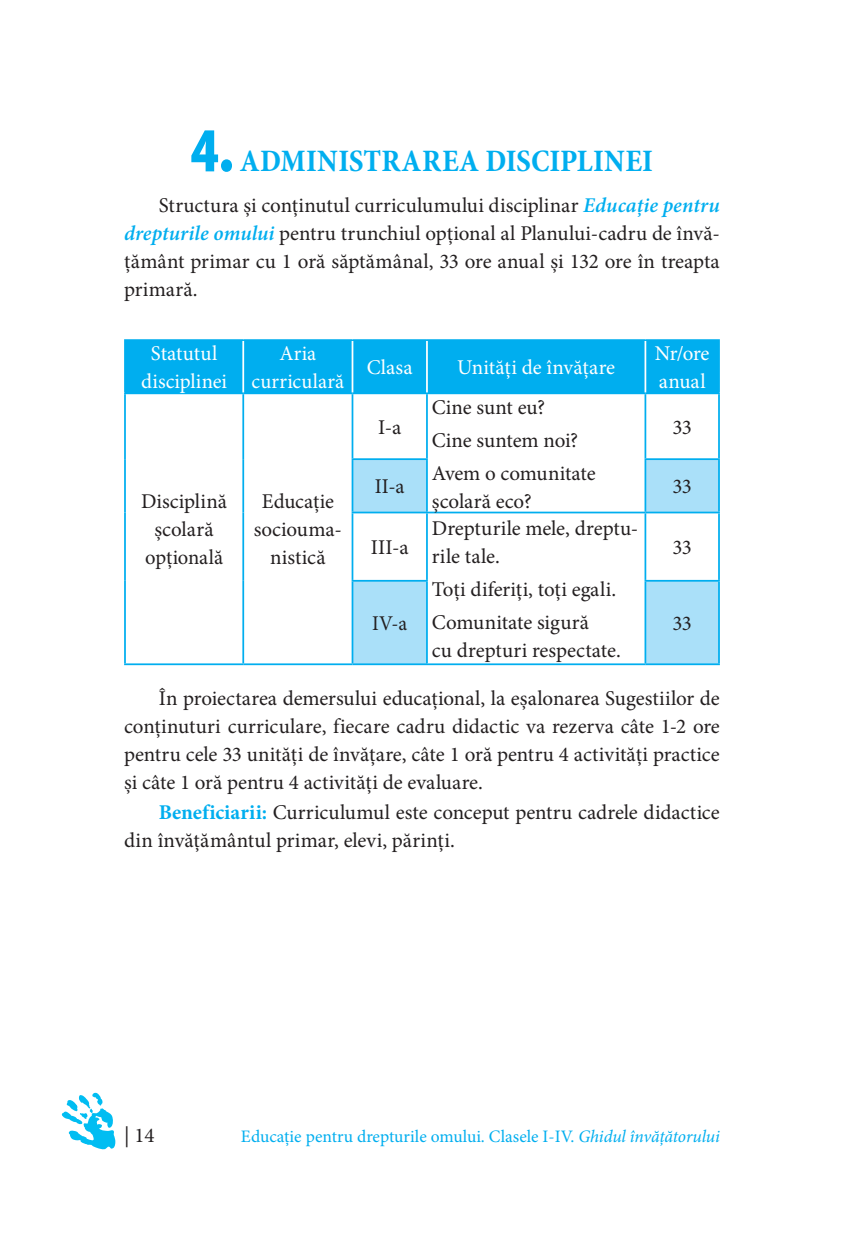
<style>
.page{position:relative;width:844px;height:1241px;background:#fff}
.page>*{position:absolute;margin:0;border:0;box-sizing:border-box;transform-origin:0 0}
.t1{font:700 condensed 31.5px "Minion Pro";letter-spacing:.005em;color:#00aeef}
.t2{font:21px/28px "Minion Pro";color:#231f20}
.t3{font:21px/28px "Minion Pro";letter-spacing:.005em;color:#fff;text-align:center}
.t4{font:21px/28px "Minion Pro";letter-spacing:-.015em;color:#fff}
.t5{font:21px "Minion Pro";color:#231f20;scale:.95 1}
.t6{font:17.5px "Minion Pro";color:#00aeef}
.s1{font-family:"Myriad Pro";font-weight:900;font-size:63px}
.s2{font-weight:600;font-style:italic;color:#00aeef}
.s3{font-weight:700;color:#00aeef}
.s4{font-style:italic}
</style>
<div class="page">
<svg style="left:61px;top:1092px;width:54px;height:57px"></svg>
<div style="left:126px;top:341px;width:592px;height:51px;background:#00aeef"></div>
<svg style="left:353px;top:459px;width:365px;height:204px"></svg>
<hr style="left:124px;top:339px;width:119px;height:2px;background:#00aeef">
<hr style="left:124px;top:341px;width:2px;height:51px;background:#00aeef">
<hr style="left:243px;top:339px;width:109px;height:2px;background:#00aeef">
<hr style="left:352px;top:339px;width:75px;height:2px;background:#00aeef">
<hr style="left:427px;top:339px;width:218px;height:2px;background:#00aeef">
<hr style="left:645px;top:339px;width:74px;height:2px;background:#00aeef">
<hr style="left:718px;top:341px;width:1px;height:51px;background:#00aeef">
<hr style="left:124px;top:392px;width:119px;height:2px;background:#00aeef">
<hr style="left:124px;top:394px;width:2px;height:65px;background:#00aeef">
<hr style="left:243px;top:392px;width:109px;height:2px;background:#00aeef">
<hr style="left:242px;top:394px;width:2px;height:65px;background:#00aeef">
<hr style="left:352px;top:392px;width:75px;height:2px;background:#00aeef">
<hr style="left:351px;top:394px;width:2px;height:64px;background:#00aeef">
<hr style="left:427px;top:392px;width:218px;height:2px;background:#00aeef">
<hr style="left:426px;top:394px;width:1px;height:64px;background:#00aeef">
<hr style="left:645px;top:392px;width:74px;height:2px;background:#00aeef">
<hr style="left:644px;top:394px;width:2px;height:64px;background:#00aeef">
<hr style="left:718px;top:394px;width:1px;height:64px;background:#00aeef">
<hr style="left:124px;top:459px;width:2px;height:53px;background:#00aeef">
<hr style="left:242px;top:459px;width:2px;height:53px;background:#00aeef">
<hr style="left:351px;top:458px;width:76px;height:2px;background:#00aeef">
<hr style="left:351px;top:460px;width:2px;height:51px;background:#00aeef">
<hr style="left:426px;top:460px;width:1px;height:51px;background:#00aeef">
<hr style="left:644px;top:458px;width:75px;height:2px;background:#00aeef">
<hr style="left:644px;top:460px;width:2px;height:51px;background:#00aeef">
<hr style="left:718px;top:460px;width:1px;height:51px;background:#00aeef">
<hr style="left:124px;top:512px;width:2px;height:68px;background:#00aeef">
<hr style="left:242px;top:512px;width:2px;height:68px;background:#00aeef">
<hr style="left:351px;top:511px;width:76px;height:2px;background:#00aeef">
<hr style="left:351px;top:513px;width:2px;height:67px;background:#00aeef">
<hr style="left:427px;top:511px;width:218px;height:2px;background:#00aeef">
<hr style="left:426px;top:513px;width:1px;height:67px;background:#00aeef">
<hr style="left:645px;top:511px;width:74px;height:2px;background:#00aeef">
<hr style="left:644px;top:513px;width:2px;height:67px;background:#00aeef">
<hr style="left:718px;top:513px;width:1px;height:67px;background:#00aeef">
<hr style="left:124px;top:580px;width:2px;height:83px;background:#00aeef">
<hr style="left:242px;top:580px;width:2px;height:83px;background:#00aeef">
<hr style="left:351px;top:580px;width:76px;height:1px;background:#00aeef">
<hr style="left:351px;top:581px;width:2px;height:82px;background:#00aeef">
<hr style="left:426px;top:581px;width:1px;height:82px;background:#00aeef">
<hr style="left:644px;top:580px;width:75px;height:1px;background:#00aeef">
<hr style="left:644px;top:581px;width:2px;height:82px;background:#00aeef">
<hr style="left:718px;top:581px;width:1px;height:82px;background:#00aeef">
<hr style="left:124px;top:663px;width:119px;height:2px;background:#00aeef">
<hr style="left:243px;top:663px;width:109px;height:2px;background:#00aeef">
<hr style="left:352px;top:663px;width:75px;height:2px;background:#00aeef">
<hr style="left:427px;top:663px;width:218px;height:2px;background:#00aeef">
<hr style="left:645px;top:663px;width:74px;height:2px;background:#00aeef">
<hr style="left:242px;top:341px;width:2px;height:51px;background:#fff">
<hr style="left:351px;top:341px;width:2px;height:51px;background:#fff">
<hr style="left:426px;top:341px;width:1px;height:51px;background:#fff">
<hr style="left:644px;top:341px;width:2px;height:51px;background:#fff">
<h1 class="t1" style="left:191px;top:140px;width:463px"><span class="s1">4.</span> ADMINISTRAREA DISCIPLINEI</h1>
<p class="t2" style="left:124px;top:192px;width:597px;text-align:justify;text-indent:35px">Structura și conținutul curriculumului disciplinar <span class="s2">Educație pentru drepturile omului</span> pentru trunchiul opțional al Planului-cadru de învă&shy;țământ primar cu 1 oră săptămânal, 33 ore anual și 132 ore în treapta primară.</p>
<p class="t3" style="left:141px;top:340px;width:87px">Statutul disciplinei</p>
<p class="t3" style="left:251px;top:340px;width:94px">Aria curriculară</p>
<p class="t2" style="left:141px;top:487px;width:87px;text-align:center">Disciplină școlară opțională</p>
<p class="t2" style="left:254px;top:487px;width:89px;text-align:center">Educație sociouma&shy;nistică</p>
<p class="t3" style="left:367px;top:354px;width:47px">Clasa</p>
<p class="t3" style="left:457px;top:354px;width:159px">Unități de învățare</p>
<p class="t4" style="left:654px;top:339px;width:56px">Nr/ore anual</p>
<p class="t2" style="left:432px;top:390px;width:165px;line-height:32.9px">Cine sunt eu?<br>Cine suntem noi?<br>Avem o comunitate</p>
<p class="t2" style="left:432px;top:487px;width:101px">școlară eco?</p>
<p class="t2" style="left:378px;top:413px;width:25px">I-a</p>
<p class="t2" style="left:672px;top:413px;width:21px">33</p>
<p class="t2" style="left:374px;top:473px;width:31px">II-a</p>
<p class="t2" style="left:672px;top:473px;width:21px">33</p>
<p class="t2" style="left:432px;top:514px;width:208px">Drepturile mele, dreptu&shy;rile tale.</p>
<p class="t2" style="left:432px;top:573px;width:186px;line-height:32.9px">Toți diferiți, toți egali.<br>Comunitate sigură</p>
<p class="t2" style="left:432px;top:636px;width:190px">cu drepturi respectate.</p>
<p class="t2" style="left:371px;top:533px;width:39px">III-a</p>
<p class="t2" style="left:672px;top:533px;width:21px">33</p>
<p class="t5" style="left:372px;top:609px;width:38px">IV-a</p>
<p class="t2" style="left:672px;top:609px;width:21px">33</p>
<p class="t2" style="left:124px;top:684px;width:597px;text-align:justify;text-indent:35px">În proiectarea demersului educațional, la eșalonarea Sugestiilor de conținuturi curriculare, fiecare cadru didactic va rezerva câte 1-2 ore pentru cele 33 unități de învățare, câte 1 oră pentru 4 activități practice și câte 1 oră pentru 4 activități de evaluare.</p>
<p class="t2" style="left:124px;top:798px;width:597px;text-indent:35px"><span class="s3">Beneficiarii:</span> Curriculumul este conceput pentru cadrele didactice din învățământul primar, elevi, părinți.</p>
<p class="t2" style="left:124px;top:1121px;width:32px">| 14</p>
<p class="t6" style="left:241px;top:1124px;width:480px">Educație pentru drepturile omului. Clasele I-IV. <span class="s4">Ghidul învățătorului</span></p>
</div>
